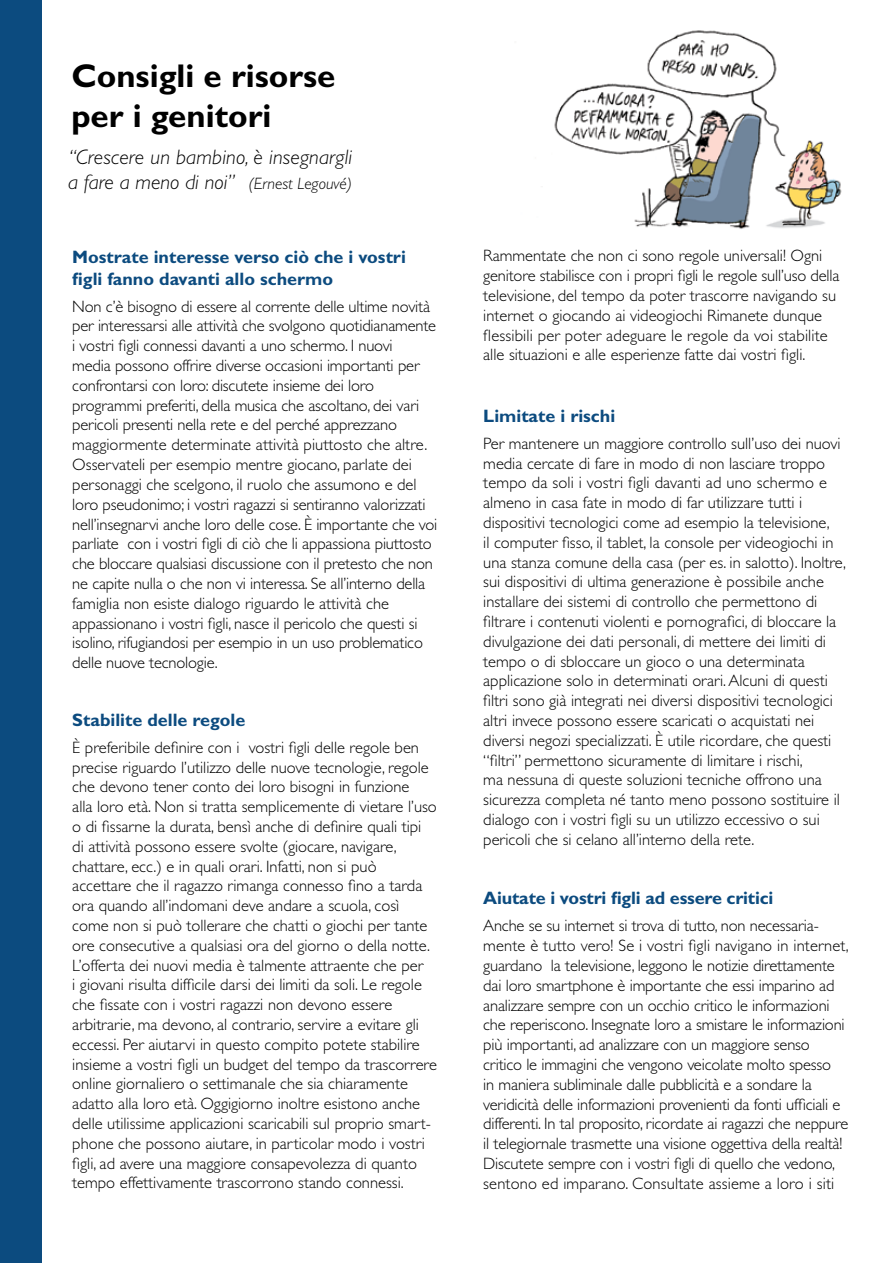
<style>
.page{position:relative;width:893px;height:1263px;background:#fff}
.page>*{position:absolute;margin:0;border:0;box-sizing:border-box;transform-origin:0 0}
.t1{font:700 33px/39.6px "Gill Sans";color:#000}
.t2{font:italic 300 21px/25.2px "Gill Sans";letter-spacing:.01em;color:#000}
.t3{font:700 18px/21.6px "Gill Sans";color:#0c4b7f}
.t4{font:300 16.5px/19.8px "Gill Sans";color:#000}
.s1{font-size:16.5px}
</style>
<div class="page">
<div style="left:0;top:0;width:41px;height:1263px;background:#0c4b7f"></div>
<img style="left:554px;top:30px;width:288px;height:199px">
<h1 class="t1" style="left:71px;top:56px;width:266px">Consigli e risorse per i genitori</h1>
<p class="t2" style="left:68px;top:145px;width:286px">“Crescere un bambino, è insegnargli a fare a meno di noi” <span class="s1">(Ernest Legouvé)</span></p>
<p class="t3" style="left:72px;top:246px;width:335px">Mostrate interesse verso ciò che i vostri figli fanno davanti allo schermo</p>
<p class="t4" style="left:72px;top:296px;width:367px">Non c’è bisogno di essere al corrente delle ultime novità per interessarsi alle attività che svolgono quotidianamente i vostri figli connessi davanti a uno schermo. I nuovi<br>media possono offrire diverse occasioni importanti per confrontarsi con loro: discutete insieme dei loro programmi preferiti, della musica che ascoltano, dei vari pericoli presenti nella rete e del perché apprezzano maggiormente determinate attività piuttosto che altre.<br>Osservateli per esempio mentre giocano, parlate dei personaggi che scelgono, il ruolo che assumono e del loro pseudonimo; i vostri ragazzi si sentiranno valorizzati nell’insegnarvi anche loro delle cose. È importante che voi parliate con i vostri figli di ciò che li appassiona piuttosto che bloccare qualsiasi discussione con il pretesto che non ne capite nulla o che non vi interessa. Se all’interno della famiglia non esiste dialogo riguardo le attività che appassionano i vostri figli, nasce il pericolo che questi si isolino, rifugiandosi per esempio in un uso problematico delle nuove tecnologie.</p>
<p class="t3" style="left:72px;top:709px;width:174px">Stabilite delle regole</p>
<p class="t4" style="left:72px;top:737px;width:366px">È preferibile definire con i vostri figli delle regole ben precise riguardo l’utilizzo delle nuove tecnologie, regole che devono tener conto dei loro bisogni in funzione<br>alla loro età. Non si tratta semplicemente di vietare l’uso o di fissarne la durata, bensì anche di definire quali tipi di attività possono essere svolte (giocare, navigare, chattare, ecc.) e in quali orari. Infatti, non si può accettare che il ragazzo rimanga connesso fino a tarda ora quando all’indomani deve andare a scuola, così come non si può tollerare che chatti o giochi per tante ore consecutive a qualsiasi ora del giorno o della notte.<br>L’offerta dei nuovi media è talmente attraente che per<br>i giovani risulta difficile darsi dei limiti da soli. Le regole che fissate con i vostri ragazzi non devono essere arbitrarie, ma devono, al contrario, servire a evitare gli eccessi. Per aiutarvi in questo compito potete stabilire insieme a vostri figli un budget del tempo da trascorrere online giornaliero o settimanale che sia chiaramente adatto alla loro età. Oggigiorno inoltre esistono anche delle utilissime applicazioni scaricabili sul proprio smart&shy;phone che possono aiutare, in particolar modo i vostri figli, ad avere una maggiore consapevolezza di quanto tempo effettivamente trascorrono stando connessi.</p>
<p class="t4" style="left:483px;top:246px;width:358px">Rammentate che non ci sono regole universali! Ogni genitore stabilisce con i propri figli le regole sull’uso della televisione, del tempo da poter trascorre navigando su internet o giocando ai videogiochi Rimanete dunque flessibili per poter adeguare le regole da voi stabilite alle situazioni e alle esperienze fatte dai vostri figli.</p>
<p class="t3" style="left:483px;top:405px;width:134px">Limitate i rischi</p>
<p class="t4" style="left:483px;top:433px;width:364px">Per mantenere un maggiore controllo sull’uso dei nuovi media cercate di fare in modo di non lasciare troppo tempo da soli i vostri figli davanti ad uno schermo e almeno in casa fate in modo di far utilizzare tutti i dispositivi tecnologici come ad esempio la televisione,<br>il computer fisso, il tablet, la console per videogiochi in una stanza comune della casa (per es. in salotto). Inoltre, sui dispositivi di ultima generazione è possibile anche installare dei sistemi di controllo che permettono di filtrare i contenuti violenti e pornografici, di bloccare la divulgazione dei dati personali, di mettere dei limiti di tempo o di sbloccare un gioco o una determinata applicazione solo in determinati orari. Alcuni di questi filtri sono già integrati nei diversi dispositivi tecnologici altri invece possono essere scaricati o acquistati nei diversi negozi specializzati. È utile ricordare, che questi “filtri” permettono sicuramente di limitare i rischi,<br>ma nessuna di queste soluzioni tecniche offrono una sicurezza completa né tanto meno possono sostituire il dialogo con i vostri figli su un utilizzo eccessivo o sui pericoli che si celano all’interno della rete.</p>
<p class="t3" style="left:483px;top:887px;width:292px">Aiutate i vostri figli ad essere critici</p>
<p class="t4" style="left:483px;top:916px;width:367px">Anche se su internet si trova di tutto, non necessaria&shy;mente è tutto vero! Se i vostri figli navigano in internet, guardano la televisione, leggono le notizie direttamente dai loro smartphone è importante che essi imparino ad analizzare sempre con un occhio critico le informazioni che reperiscono. Insegnate loro a smistare le informazioni più importanti, ad analizzare con un maggiore senso critico le immagini che vengono veicolate molto spesso<br>in maniera subliminale dalle pubblicità e a sondare la veridicità delle informazioni provenienti da fonti ufficiali e differenti. In tal proposito, ricordate ai ragazzi che neppure il telegiornale trasmette una visione oggettiva della realtà!<br>Discutete sempre con i vostri figli di quello che vedono, sentono ed imparano. Consultate assieme a loro i siti</p>
</div>
